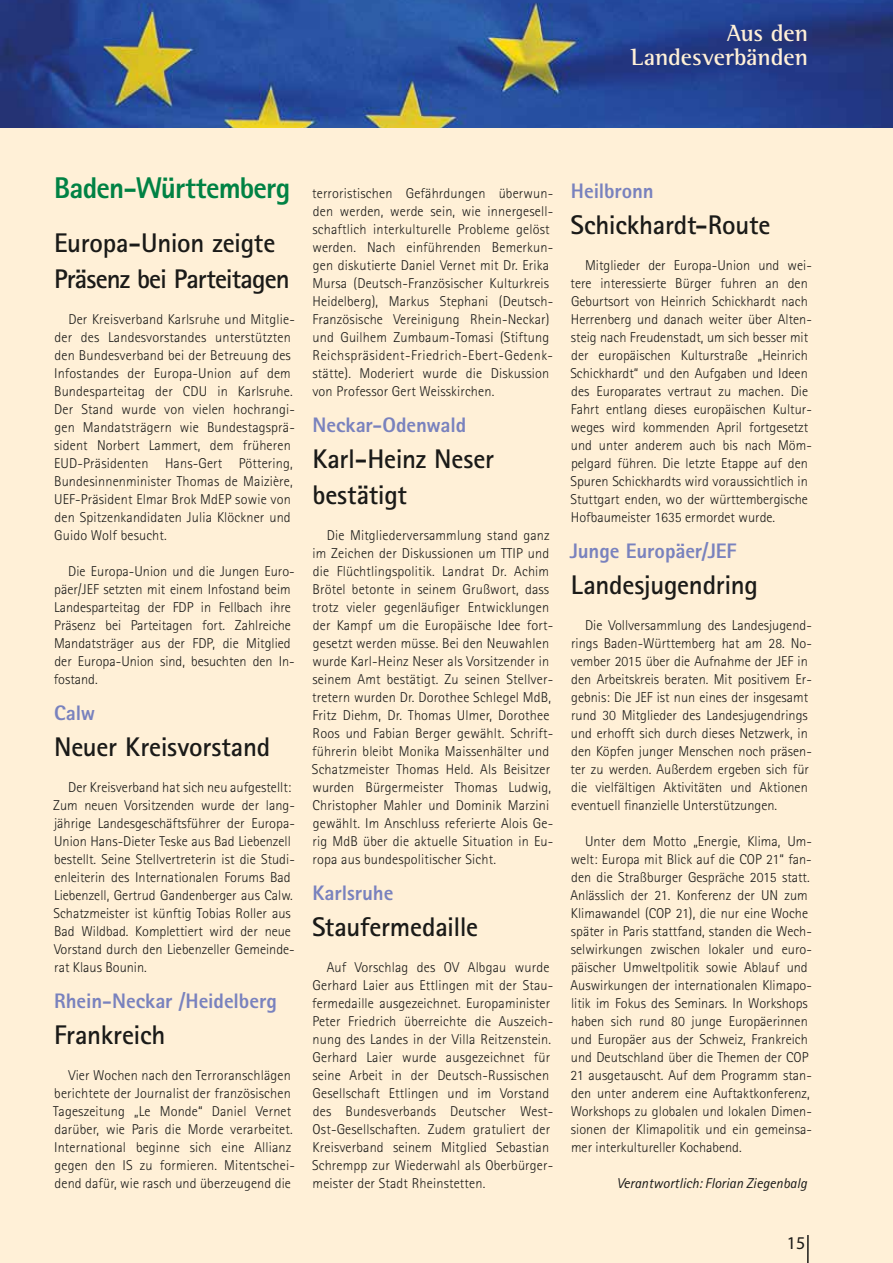
<style>
.page{position:relative;width:893px;height:1263px;background:#fff0d7}
.page>*{position:absolute;margin:0;border:0;box-sizing:border-box;transform-origin:0 0}
.t1{font:800 30px "Rotis Sans Serif Std";letter-spacing:-.03em;color:#008244}
.t2{font:700 27px/36px "Rotis Sans Serif Std";letter-spacing:-.015em;color:#1a1a18}
.t3{font:700 24px/24px "Rotis Semi Serif Std";letter-spacing:-.005em;color:#fff0d7;text-align:right}
.t4{font:800 21px "Rotis Sans Serif Std";letter-spacing:-.005em;color:#7982be}
.t5{font:18px "Myriad Pro";color:#1a1a18}
.t6{font:300 14.25px/18px "Rotis Sans Serif Std";letter-spacing:.01em;color:#1a1a18}
.t7{font:italic 14.25px "Rotis Sans Serif Std";color:#1a1a18}
</style>
<div class="page">
<img style="left:0;top:0;width:893px;height:128px">
<hr style="left:807px;top:1235px;width:2px;height:28px;background:#1a1a18">
<h3 class="t3" style="left:631px;top:21px;width:179px">Aus den<br>Landesverbänden</h3>
<h1 class="t1" style="left:54px;top:169px;width:238px">Baden-Württemberg</h1>
<h2 class="t2" style="left:54px;top:224px;width:237px">Europa-Union zeigte<br>Präsenz bei Parteitagen</h2>
<p class="t6" style="left:54px;top:310px;width:242px;text-indent:14px">Der Kreisverband Karlsruhe und Mitglie&shy;der des Landesvorstandes unterstützten den Bundesverband bei der Betreuung des Infostandes der Europa-Union auf dem Bundesparteitag der CDU in Karlsruhe.<br>Der Stand wurde von vielen hochrangi&shy;gen Mandatsträgern wie Bundestagsprä&shy;sident Norbert Lammert, dem früheren EUD-Präsidenten Hans-Gert Pöttering, Bundesinnenminister Thomas de Maizière, UEF-Präsident Elmar Brok MdEP sowie von den Spitzenkandidaten Julia Klöckner und Guido Wolf besucht.</p>
<p class="t6" style="left:54px;top:562px;width:243px;text-indent:14px">Die Europa-Union und die Jungen Euro&shy;päer/JEF setzten mit einem Infostand beim Landesparteitag der FDP in Fellbach ihre Präsenz bei Parteitagen fort. Zahlreiche Mandatsträger aus der FDP, die Mitglied der Europa-Union sind, besuchten den In&shy;fostand.</p>
<h3 class="t4" style="left:54px;top:700px;width:43px">Calw</h3>
<h2 class="t2" style="left:54px;top:728px;width:218px">Neuer Kreisvorstand</h2>
<p class="t6" style="left:53px;top:778px;width:243px;text-indent:15px">Der Kreisverband hat sich neu aufgestellt:<br>Zum neuen Vorsitzenden wurde der lang&shy;jährige Landesgeschäftsführer der Europa-Union Hans-Dieter Teske aus Bad Liebenzell bestellt. Seine Stellvertreterin ist die Studi&shy;enleiterin des Internationalen Forums Bad Liebenzell, Gertrud Gandenberger aus Calw.<br>Schatzmeister ist künftig Tobias Roller aus Bad Wildbad. Komplettiert wird der neue Vorstand durch den Liebenzeller Gemeinde&shy;rat Klaus Bounin.</p>
<h3 class="t4" style="left:54px;top:988px;width:224px">Rhein-Neckar /Heidelberg</h3>
<h2 class="t2" style="left:54px;top:1016px;width:113px">Frankreich</h2>
<p class="t6" style="left:53px;top:1066px;width:243px;text-indent:15px">Vier Wochen nach den Terroranschlägen berichtete der Journalist der französischen Tageszeitung „Le Monde“ Daniel Vernet darüber, wie Paris die Morde verarbeitet.<br>International beginne sich eine Allianz gegen den IS zu formieren. Mitentschei&shy;dend dafür, wie rasch und überzeugend die</p>
<p class="t6" style="left:312px;top:184px;width:243px">terroristischen Gefährdungen überwun&shy;den werden, werde sein, wie innergesell&shy;schaftlich interkulturelle Probleme gelöst werden. Nach einführenden Bemerkun&shy;gen diskutierte Daniel Vernet mit Dr. Erika Mursa (Deutsch-Französischer Kulturkreis Heidelberg), Markus Stephani (Deutsch-Französische Vereinigung Rhein-Neckar) und Guilhem Zumbaum-Tomasi (Stiftung Reichspräsident-Friedrich-Ebert-Gedenk&shy;stätte). Moderiert wurde die Diskussion von Professor Gert Weisskirchen.</p>
<h3 class="t4" style="left:313px;top:412px;width:155px">Neckar-Odenwald</h3>
<h2 class="t2" style="left:312px;top:440px;width:183px">Karl-Heinz Neser bestätigt</h2>
<p class="t6" style="left:312px;top:526px;width:243px;text-indent:15px">Die Mitgliederversammlung stand ganz im Zeichen der Diskussionen um TTIP und die Flüchtlingspolitik. Landrat Dr. Achim Brötel betonte in seinem Grußwort, dass trotz vieler gegenläufiger Entwicklungen der Kampf um die Europäische Idee fort&shy;gesetzt werden müsse. Bei den Neuwahlen wurde Karl-Heinz Neser als Vorsitzender in seinem Amt bestätigt. Zu seinen Stellver&shy;tretern wurden Dr. Dorothee Schlegel MdB, Fritz Diehm, Dr. Thomas Ulmer, Dorothee Roos und Fabian Berger gewählt. Schrift&shy;führerin bleibt Monika Maissenhälter und Schatzmeister Thomas Held. Als Beisitzer wurden Bürgermeister Thomas Ludwig, Christopher Mahler und Dominik Marzini gewählt. Im Anschluss referierte Alois Ge&shy;rig MdB über die aktuelle Situation in Eu&shy;ropa aus bundespolitischer Sicht.</p>
<h3 class="t4" style="left:313px;top:880px;width:82px">Karlsruhe</h3>
<h2 class="t2" style="left:312px;top:908px;width:168px">Staufermedaille</h2>
<p class="t6" style="left:312px;top:958px;width:243px;text-indent:15px">Auf Vorschlag des OV Albgau wurde Gerhard Laier aus Ettlingen mit der Stau&shy;fermedaille ausgezeichnet. Europaminister Peter Friedrich überreichte die Auszeich&shy;nung des Landes in der Villa Reitzenstein.<br>Gerhard Laier wurde ausgezeichnet für seine Arbeit in der Deutsch-Russischen Gesellschaft Ettlingen und im Vorstand des Bundesverbands Deutscher West-Ost-Gesellschaften. Zudem gratuliert der Kreisverband seinem Mitglied Sebastian Schrempp zur Wiederwahl als Oberbürger&shy;meister der Stadt Rheinstetten.</p>
<h3 class="t4" style="left:571px;top:178px;width:84px">Heilbronn</h3>
<h2 class="t2" style="left:571px;top:206px;width:201px">Schickhardt-Route</h2>
<p class="t6" style="left:570px;top:256px;width:243px;text-indent:15px">Mitglieder der Europa-Union und wei&shy;tere interessierte Bürger fuhren an den Geburtsort von Heinrich Schickhardt nach Herrenberg und danach weiter über Alten&shy;steig nach Freudenstadt, um sich besser mit der europäischen Kulturstraße „Heinrich Schickhardt“ und den Aufgaben und Ideen des Europarates vertraut zu machen. Die Fahrt entlang dieses europäischen Kultur&shy;weges wird kommenden April fortgesetzt und unter anderem auch bis nach Möm&shy;pelgard führen. Die letzte Etappe auf den Spuren Schickhardts wird voraussichtlich in Stuttgart enden, wo der württembergische Hofbaumeister 1635 ermordet wurde.</p>
<h3 class="t4" style="left:570px;top:538px;width:168px">Junge Europäer/JEF</h3>
<h2 class="t2" style="left:571px;top:566px;width:189px">Landesjugendring</h2>
<p class="t6" style="left:571px;top:616px;width:243px;text-indent:14px">Die Vollversammlung des Landesjugend&shy;rings Baden-Württemberg hat am 28. No&shy;vember 2015 über die Aufnahme der JEF in den Arbeitskreis beraten. Mit positivem Er&shy;gebnis: Die JEF ist nun eines der insgesamt rund 30 Mitglieder des Landesjugendrings und erhofft sich durch dieses Netzwerk, in den Köpfen junger Menschen noch präsen&shy;ter zu werden. Außerdem ergeben sich für die vielfältigen Aktivitäten und Aktionen eventuell finanzielle Unterstützungen.</p>
<p class="t6" style="left:570px;top:832px;width:243px;text-indent:15px">Unter dem Motto „Energie, Klima, Um&shy;welt: Europa mit Blick auf die COP 21“ fan&shy;den die Straßburger Gespräche 2015 statt.<br>Anlässlich der 21. Konferenz der UN zum Klimawandel (COP 21), die nur eine Woche später in Paris stattfand, standen die Wech&shy;selwirkungen zwischen lokaler und euro&shy;päischer Umweltpolitik sowie Ablauf und Auswirkungen der internationalen Klimapo&shy;litik im Fokus des Seminars. In Workshops haben sich rund 80 junge Europäerinnen und Europäer aus der Schweiz, Frankreich und Deutschland über die Themen der COP 21 ausgetauscht. Auf dem Programm stan&shy;den unter anderem eine Auftaktkonferenz, Workshops zu globalen und lokalen Dimen&shy;sionen der Klimapolitik und ein gemeinsa&shy;mer interkultureller Kochabend.</p>
<p class="t7" style="left:617px;top:1175px;width:192px">Verantwortlich: Florian Ziegenbalg</p>
<p class="t5" style="left:787px;top:1231px;width:20px">15</p>
</div>
